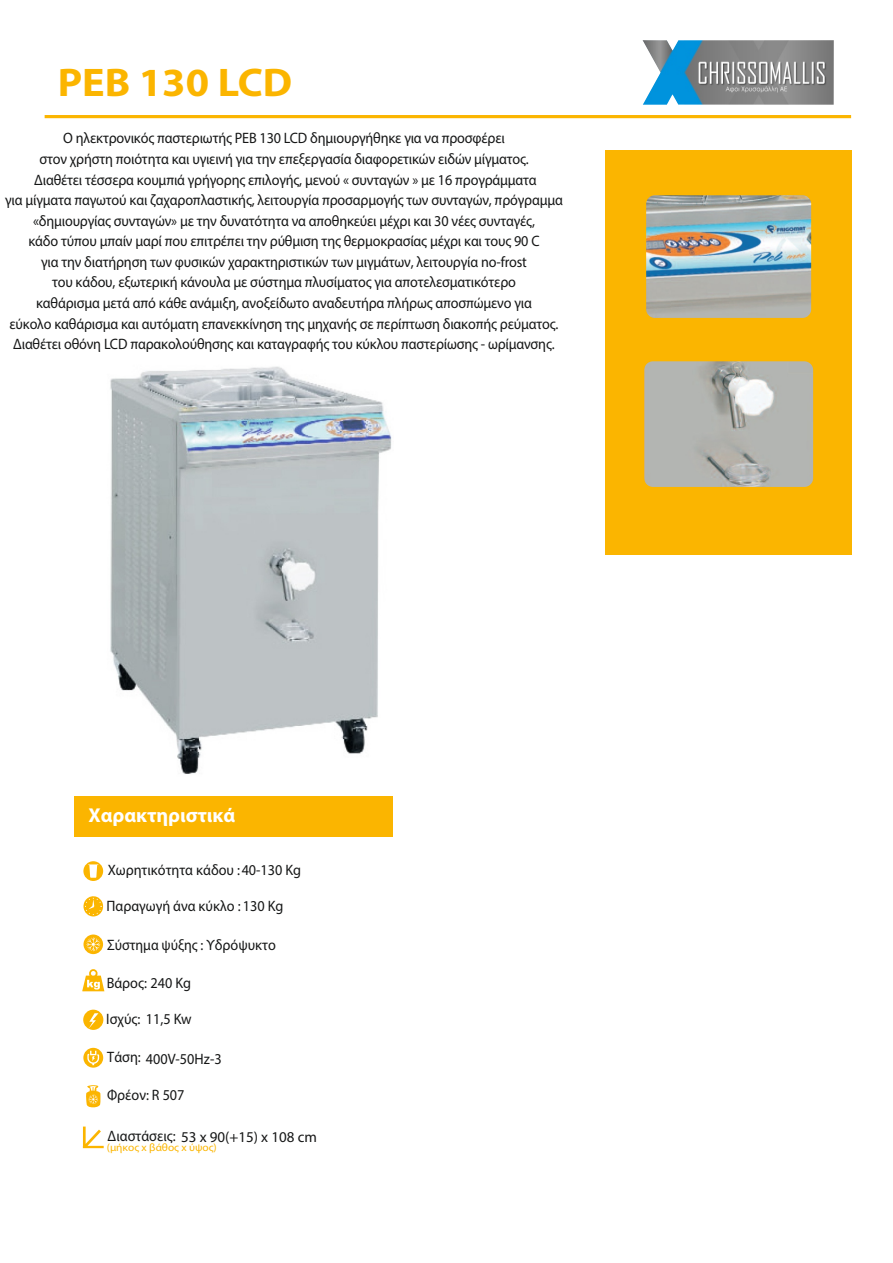
<style>
.page{position:relative;width:893px;height:1263px;background:#fff}
.page>*{position:absolute;margin:0;border:0;box-sizing:border-box;transform-origin:0 0}
.t1{font:700 40.05px "Myriad Pro";color:#fbb500;scale:1.05 1}
.t2{font:700 20.1px "Myriad Pro";color:#fff}
.t3{font:15.15px/20.5px "Myriad Pro";letter-spacing:-.01em;color:#151616;text-align:center;scale:.94 1}
.t4{font:15.15px "Myriad Pro";letter-spacing:-.01em;color:#151616;scale:.92 1}
.t5{font:15px "Myriad Pro";color:#151616}
.t6{font:10.8px "Myriad Pro";color:#fbb500;scale:1.06 1}
.s1{font-size:15.15px}
</style>
<div class="page">
<div style="left:605px;top:150px;width:247px;height:405px;background:#fbb500"></div>
<hr style="left:45px;top:115px;width:806px;height:3px;background:#fbb500">
<div style="left:74px;top:796px;width:319px;height:41px;background:#fbb500"></div>
<img style="left:645px;top:194px;width:168px;height:125px;border-radius:10px">
<div style="left:643px;top:192px;width:171px;height:129px;border:3px solid #fbb500;border-radius:10px"></div>
<img style="left:643px;top:360px;width:172px;height:128px;border-radius:10px">
<div style="left:641px;top:358px;width:175px;height:132px;border:3px solid #fbb500;border-radius:10px"></div>
<img style="left:643px;top:40px;width:191px;height:65px">
<img style="left:110px;top:366px;width:282px;height:408px">
<svg style="left:83px;top:861px;width:20px;height:20px"></svg>
<svg style="left:83px;top:896px;width:20px;height:21px"></svg>
<svg style="left:82px;top:969px;width:22px;height:22px"></svg>
<div style="left:83px;top:1010px;width:20px;height:20px;background:#fbb500;border-radius:50%"></div>
<svg style="left:89px;top:1013px;width:9px;height:16px"></svg>
<svg style="left:83px;top:1048px;width:20px;height:20px"></svg>
<svg style="left:87px;top:1051px;width:12px;height:14px"></svg>
<svg style="left:83px;top:1126px;width:21px;height:22px"></svg>
<svg style="left:88px;top:864px;width:10px;height:14px"></svg>
<svg style="left:83px;top:934px;width:20px;height:20px"></svg>
<svg style="left:86px;top:937px;width:14px;height:14px"></svg>
<svg style="left:86px;top:1085px;width:15px;height:22px"></svg>
<h1 class="t1" style="left:58px;top:66px;width:225px">PEB 130 LCD</h1>
<p class="t3" style="left:5px;top:129px;width:595px">Ο ηλεκτρονικός παστεριωτής PEB 130 LCD δημιουργήθηκε για να προσφέρει<br>στον χρήστη ποιότητα και υγιεινή για την επεξεργασία διαφορετικών ειδών μίγματος.<br>Διαθέτει τέσσερα κουμπιά γρήγορης επιλογής, μενού « συνταγών » με 16 προγράμματα<br>για μίγματα παγωτού και ζαχαροπλαστικής, λειτουργία προσαρμογής των συνταγών, πρόγραμμα «δημιουργίας συνταγών» με την δυνατότητα να αποθηκεύει μέχρι και 30 νέες συνταγές,<br>κάδο τύπου μπαίν μαρί που επιτρέπει την ρύθμιση της θερμοκρασίας μέχρι και τους 90 C<br>για την διατήρηση των φυσικών χαρακτηριστικών των μιγμάτων, λειτουργία no-frost<br>του κάδου, εξωτερική κάνουλα με σύστημα πλυσίματος για αποτελεσματικότερο<br>καθάρισμα μετά από κάθε ανάμιξη, ανοξείδωτο αναδευτήρα πλήρως αποσπώμενο για<br>εύκολο καθάρισμα και αυτόματη επανεκκίνηση της μηχανής σε περίπτωση διακοπής ρεύματος.<br>Διαθέτει οθόνη LCD παρακολούθησης και καταγραφής του κύκλου παστερίωσης - ωρίμανσης.</p>
<h2 class="t2" style="left:89px;top:807px;width:148px">Χαρακτηριστικά</h2>
<p class="t3" style="left:108px;top:861px;width:207px">Χωρητικότητα κάδου :40-130 Kg</p>
<p class="t3" style="left:107px;top:897px;width:190px">Παραγωγή άνα κύκλο : 130 Kg</p>
<p class="t4" style="left:107px;top:938px;width:185px">Σύστημα ψύξης : Υδρόψυκτο</p>
<p class="t3" style="left:107px;top:974px;width:91px">Βάρος: 240 Kg</p>
<p class="t3" style="left:106px;top:1010px;width:92px">Ισχύς: 11,5 Kw</p>
<p class="t3" style="left:107px;top:1049px;width:123px">Τάση: 400V-50Hz-3</p>
<p class="t3" style="left:107px;top:1086px;width:84px">Φρέον: R 507</p>
<p class="t5" style="left:108px;top:1130px;width:211px"><span class="s1">Διαστάσεις:</span> 53 x 90(+15) x 108 cm</p>
<p class="t6" style="left:107px;top:1143px;width:105px">(μήκος x βάθος x ύψος)</p>
</div>
